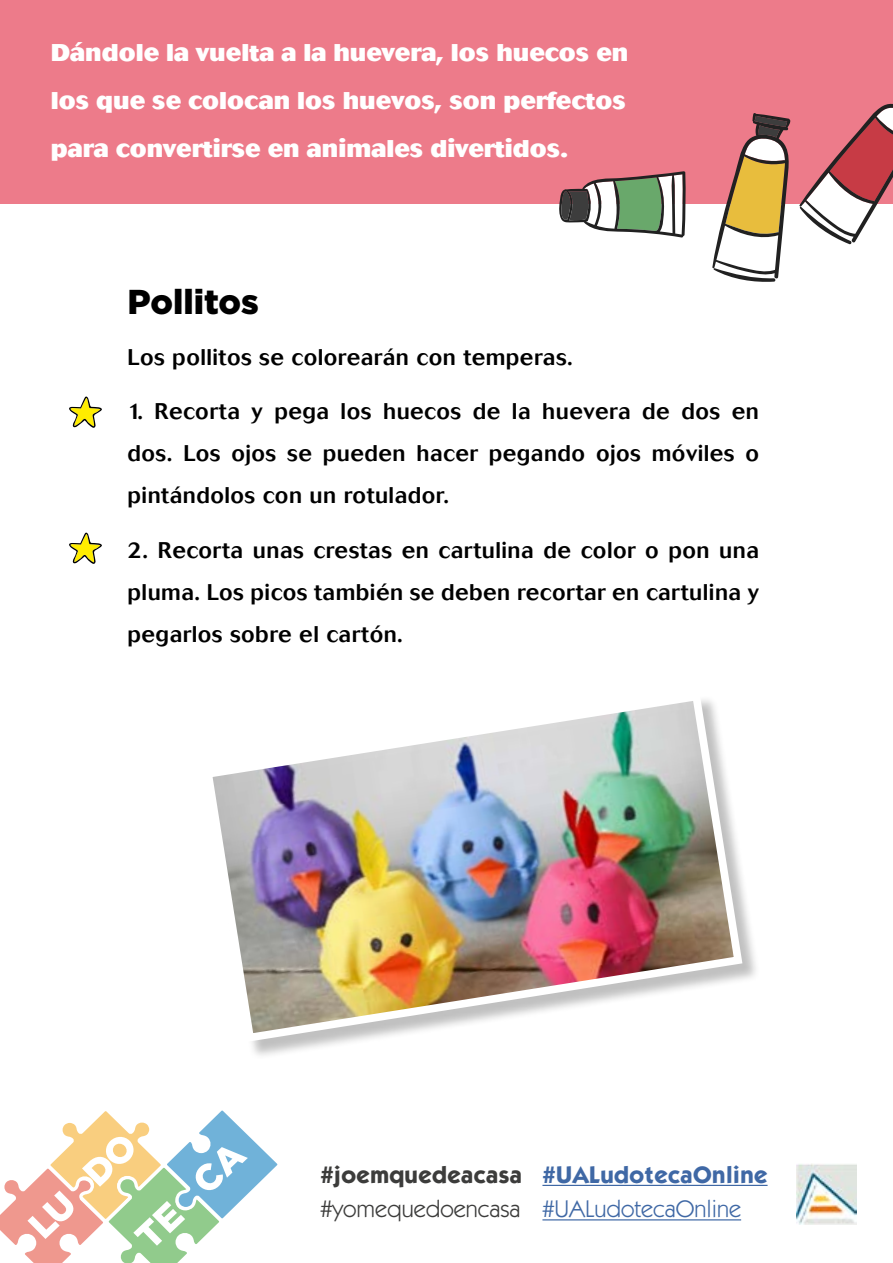
<style>
.page{position:relative;width:893px;height:1263px;background:#fff}
.page>*{position:absolute;margin:0;border:0;box-sizing:border-box;transform-origin:0 0}
.t1{font:900 34.5px "Gotham";color:#000}
.t2{font:800 24px/48px "Cosmos";color:#fff;text-align:justify}
.t3{font:700 24px "Itc Kabel";letter-spacing:.02em;color:#3f68a5}
.t4{font:24px "Itc Kabel";color:#3f68a5}
.t5{font:24px "Itc Kabel";color:#3c3c3b}
.t6{font:700 24px "Itc Kabel";letter-spacing:.02em;color:#3c3c3b}
.t7{font:500 22.5px/42px "Cosmos";letter-spacing:.02em;color:#000;text-align:justify}
</style>
<div class="page">
<svg style="left:0;top:1110px;width:278px;height:153px"></svg>
<hr style="left:542px;top:1185px;width:226px;height:1px;background:#3f68a5">
<hr style="left:542px;top:1219px;width:199px;height:1px;background:#3f68a5">
<img style="left:796px;top:1164px;width:60px;height:61px">
<div style="left:0;top:0;width:893px;height:204px;background:#ed7b8a"></div>
<svg style="left:69px;top:396px;width:33px;height:32px"></svg>
<svg style="left:69px;top:532px;width:33px;height:32px"></svg>
<div style="left:206px;top:695px;width:554px;height:364px;background:#000;opacity:.25"></div>
<img style="left:206px;top:695px;width:541px;height:351px">
<svg style="left:559px;top:171px;width:127px;height:67px"></svg>
<svg style="left:712px;top:113px;width:79px;height:169px"></svg>
<svg style="left:799px;top:103px;width:94px;height:142px"></svg>
<p class="t2" style="left:51px;top:28px;width:579px">Dándole la vuelta a la huevera, los huecos en los que se colocan los huevos, son perfectos para convertirse en animales divertidos.</p>
<h1 class="t1" style="left:128px;top:282px;width:133px">Pollitos</h1>
<p class="t7" style="left:128px;top:336px;width:447px">Los pollitos se colorearán con temperas.</p>
<p class="t7" style="left:128px;top:391px;width:633px">1. Recorta y pega los huecos de la huevera de dos en dos. Los ojos se pueden hacer pegando ojos móviles o pintándolos con un rotulador.</p>
<p class="t7" style="left:128px;top:530px;width:633px">2. Recorta unas crestas en cartulina de color o pon una pluma. Los picos también se deben recortar en cartulina y pegarlos sobre el cartón.</p>
<p class="t6" style="left:320px;top:1160px;width:203px">#joemquedeacasa</p>
<p class="t5" style="left:320px;top:1195px;width:201px">#yomequedoencasa</p>
<p class="t3" style="left:542px;top:1160px;width:227px">#UALudotecaOnline</p>
<p class="t4" style="left:542px;top:1195px;width:200px">#UALudotecaOnline</p>
</div>
